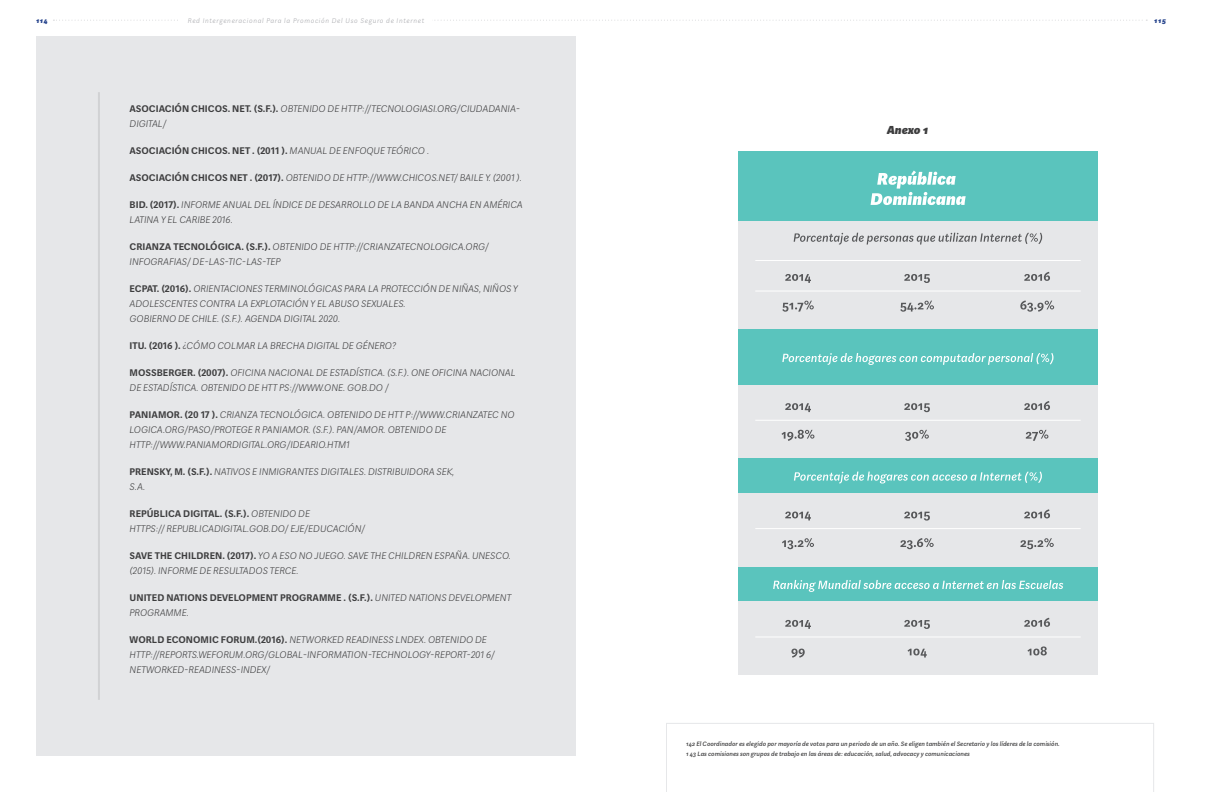
<style>
.page{position:relative;width:1224px;height:792px;background:#fff}
.page>*{position:absolute;margin:0;border:0;box-sizing:border-box;transform-origin:0 0}
.t1{font:italic 900 12px "Aspen";letter-spacing:-.005em;color:#3e3e3f}
.t2{font:italic 200 10px/15px "Aspen";color:#3e3e3f}
.t3{font:700 10px/15px "Aspen";color:#3e3e3f}
.t4{font:italic 200 7px "Aspen";letter-spacing:.1em;color:#a8a9ad}
.t5{font:italic 900 7px "Aspen";color:#23418b}
.t6{font:italic 500 6.5px/10px "Aspen";color:#3e3e3f}
.s1{font-weight:700;font-style:normal}
.s2{font-weight:200;font-style:italic}
</style>
<div class="page">
<svg style="left:53px;top:20px;width:1094px;height:1px"></svg>
<div style="left:180px;top:11px;width:252px;height:19px;background:#fff"></div>
<svg style="left:666px;top:723px;width:488px;height:69px"></svg>
<div style="left:36px;top:36px;width:540px;height:720px;background:#e6e7e9"></div>
<hr style="left:98px;top:92px;width:2px;height:608px;background:#d1d2d4">
<div style="left:738px;top:151px;width:360px;height:71px;background:#5ac4bd"></div>
<div style="left:738px;top:329px;width:360px;height:56px;background:#5ac4bd"></div>
<div style="left:738px;top:222px;width:360px;height:34px;background:#e6e7e9"></div>
<div style="left:738px;top:256px;width:360px;height:73px;background:#e6e7e9"></div>
<svg style="left:871px;top:171px;width:95px;height:34px"></svg>
<svg style="left:794px;top:233px;width:248px;height:12px"></svg>
<svg style="left:782px;top:353px;width:271px;height:12px"></svg>
<hr style="left:755px;top:260px;width:326px;height:1px;background:#fff">
<hr style="left:755px;top:291px;width:326px;height:1px;background:#fff">
<div style="left:738px;top:385px;width:360px;height:73px;background:#e6e7e9"></div>
<hr style="left:755px;top:420px;width:326px;height:1px;background:#fff">
<div style="left:738px;top:458px;width:360px;height:35px;background:#5ac4bd"></div>
<svg style="left:794px;top:471px;width:248px;height:13px"></svg>
<div style="left:738px;top:493px;width:360px;height:74px;background:#e6e7e9"></div>
<hr style="left:755px;top:528px;width:326px;height:1px;background:#fff">
<div style="left:738px;top:567px;width:360px;height:35px;background:#5ac4bd"></div>
<svg style="left:773px;top:580px;width:290px;height:12px"></svg>
<div style="left:738px;top:602px;width:360px;height:73px;background:#e6e7e9"></div>
<svg style="left:785px;top:274px;width:26px;height:9px"></svg>
<svg style="left:782px;top:301px;width:32px;height:11px"></svg>
<svg style="left:785px;top:403px;width:26px;height:9px"></svg>
<svg style="left:782px;top:430px;width:32px;height:11px"></svg>
<svg style="left:785px;top:512px;width:26px;height:8px"></svg>
<svg style="left:782px;top:538px;width:32px;height:11px"></svg>
<svg style="left:785px;top:620px;width:26px;height:9px"></svg>
<svg style="left:791px;top:649px;width:14px;height:9px"></svg>
<svg style="left:904px;top:274px;width:26px;height:9px"></svg>
<svg style="left:900px;top:301px;width:34px;height:11px"></svg>
<svg style="left:904px;top:403px;width:26px;height:9px"></svg>
<svg style="left:905px;top:430px;width:24px;height:11px"></svg>
<svg style="left:904px;top:512px;width:26px;height:9px"></svg>
<svg style="left:900px;top:538px;width:34px;height:11px"></svg>
<svg style="left:904px;top:620px;width:26px;height:9px"></svg>
<svg style="left:908px;top:649px;width:19px;height:9px"></svg>
<svg style="left:1024px;top:272px;width:26px;height:9px"></svg>
<svg style="left:1020px;top:300px;width:34px;height:12px"></svg>
<svg style="left:1024px;top:401px;width:26px;height:9px"></svg>
<svg style="left:1026px;top:430px;width:22px;height:11px"></svg>
<svg style="left:1024px;top:509px;width:26px;height:9px"></svg>
<svg style="left:1020px;top:538px;width:34px;height:11px"></svg>
<svg style="left:1024px;top:618px;width:26px;height:9px"></svg>
<svg style="left:1027px;top:646px;width:20px;height:9px"></svg>
<hr style="left:755px;top:636px;width:326px;height:1px;background:#fff">
<p class="t5" style="left:36px;top:15px;width:13px">114</p>
<p class="t4" style="left:188px;top:16px;width:238px">Red Intergeneracional Para la Promoción Del Uso Seguro de Internet</p>
<p class="t5" style="left:1154px;top:15px;width:13px">115</p>
<p class="t2" style="left:130px;top:101px;width:392px"><span class="s1">ASOCIACIÓN CHICOS. NET. (S.F.).</span> OBTENIDO DE HTTP://TECNOLOGIASI.ORG/CIUDADANIA-<br>DIGITAL/</p>
<p class="t3" style="left:130px;top:143px;width:301px">ASOCIACIÓN CHICOS. NET . (2011 ). <span class="s2">MANUAL DE ENFOQUE TEÓRICO .</span></p>
<p class="t2" style="left:130px;top:170px;width:394px"><span class="s1">ASOCIACIÓN CHICOS NET . (2017).</span> OBTENIDO DE HTTP://WWW.CHICOS.NET/ BAILE Y. (2001 ).</p>
<p class="t2" style="left:130px;top:197px;width:395px"><span class="s1">BID. (2017).</span> INFORME ANUAL DEL ÍNDICE DE DESARROLLO DE LA BANDA ANCHA EN AMÉRICA<br>LATINA Y EL CARIBE 2016.</p>
<p class="t2" style="left:130px;top:239px;width:361px"><span class="s1">CRIANZA TECNOLÓGICA. (S.F.).</span> OBTENIDO DE HTTP://CRIANZATECNOLOGICA.ORG/<br>INFOGRAFIAS/ DE-LAS-TIC-LAS-TEP</p>
<p class="t2" style="left:130px;top:281px;width:390px"><span class="s1">ECPAT. (2016).</span> ORIENTACIONES TERMINOLÓGICAS PARA LA PROTECCIÓN DE NIÑAS, NIÑOS Y<br>ADOLESCENTES CONTRA LA EXPLOTACIÓN Y EL ABUSO SEXUALES.<br>GOBIERNO DE CHILE. (S.F.). AGENDA DIGITAL 2020.</p>
<p class="t2" style="left:130px;top:338px;width:268px"><span class="s1">ITU. (2016 ).</span> ¿CÓMO COLMAR LA BRECHA DIGITAL DE GÉNERO?</p>
<p class="t2" style="left:130px;top:365px;width:388px"><span class="s1">MOSSBERGER. (2007).</span> OFICINA NACIONAL DE ESTADÍSTICA. (S.F.). ONE OFICINA NACIONAL<br>DE ESTADÍSTICA. OBTENIDO DE HTT PS://WWW.ONE. GOB.DO /</p>
<p class="t2" style="left:130px;top:407px;width:387px"><span class="s1">PANIAMOR. (20 17 ).</span> CRIANZA TECNOLÓGICA. OBTENIDO DE HTT P://WWW.CRIANZATEC NO<br>LOGICA.ORG/PASO/PROTEGE R PANIAMOR. (S.F.). PAN/AMOR. OBTENIDO DE<br>HTTP://WWW.PANIAMORDIGITAL.ORG/IDEARIO.HTM1</p>
<p class="t2" style="left:130px;top:464px;width:326px"><span class="s1">PRENSKY, M. (S.F.).</span> NATIVOS E INMIGRANTES DIGITALES. DISTRIBUIDORA SEK,<br>S.A.</p>
<p class="t2" style="left:130px;top:506px;width:237px"><span class="s1">REPÚBLICA DIGITAL. (S.F.).</span> OBTENIDO DE<br>HTTPS:// REPUBLICADIGITAL.GOB.DO/ EJE/EDUCACIÓN/</p>
<p class="t2" style="left:130px;top:548px;width:383px"><span class="s1">SAVE THE CHILDREN. (2017).</span> YO A ESO NO JUEGO. SAVE THE CHILDREN ESPAÑA. UNESCO. (2015). INFORME DE RESULTADOS TERCE.</p>
<p class="t3" style="left:130px;top:590px;width:383px">UNITED NATIONS DEVELOPMENT PROGRAMME . (S.F.). <span class="s2">UNITED NATIONS DEVELOPMENT<br>PROGRAMME.</span></p>
<p class="t2" style="left:130px;top:632px;width:367px"><span class="s1">WORLD ECONOMIC FORUM.(2016).</span> NETWORKED READINESS LNDEX. OBTENIDO DE<br>HTTP://REPORTS.WEFORUM.ORG/GLOBAL-INFORMATION-TECHNOLOGY-REPORT-201 6/<br>NETWORKED-READINESS-INDEX/</p>
<p class="t1" style="left:887px;top:121px;width:43px">Anexo 1</p>
<p class="t6" style="left:686px;top:739px;width:375px">142 El Coordinador es elegido por mayoría de votos para un periodo de un año. Se eligen también el Secretario y los líderes de la comisión.<br>1 43 Las comisiones son grupos de trabajo en las áreas de: educación, salud, advocacy y comunicaciones</p>
</div>
